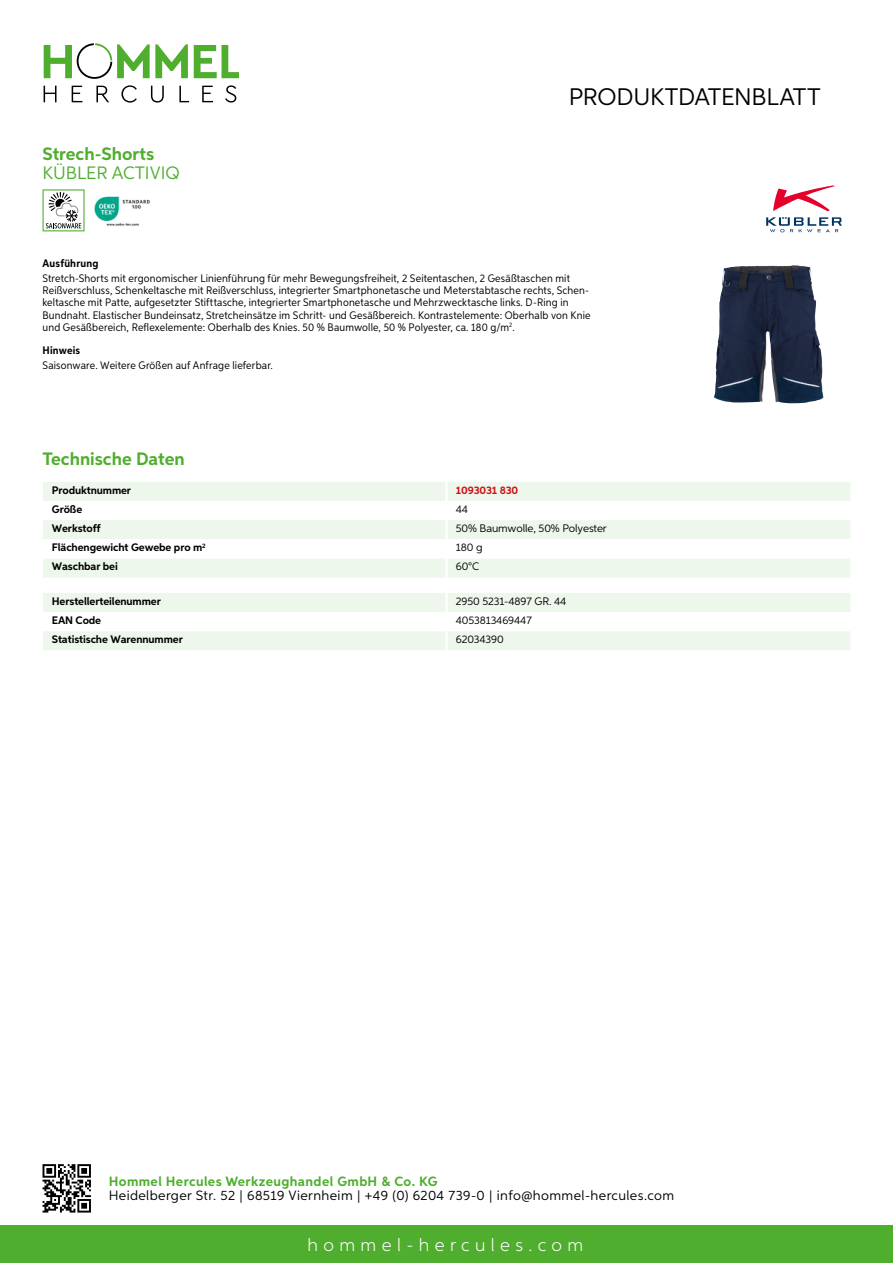
<style>
.page{position:relative;width:893px;height:1263px;background:#fff}
.page>*{position:absolute;margin:0;border:0;box-sizing:border-box;transform-origin:0 0}
.t1{font:24px "Aspira";letter-spacing:-.01em;color:#000}
.t2{font:700 18px "Aspira";color:#50ae2f}
.t3{font:300 18px "Aspira";letter-spacing:.3em;color:#fff}
.t4{font:18px "Aspira";color:#50ae2f}
.t5{font:13.5px "Aspira";letter-spacing:.03em;color:#000}
.t6{font:700 13.5px "Aspira";letter-spacing:.03em;color:#50ae2f}
.t7{font:10.95px/12px "Aspira Nar";letter-spacing:.015em;color:#000}
.t8{font:700 10.95px "Aspira";letter-spacing:-.01em;color:#000}
.t9{font:10.95px "Aspira";letter-spacing:-.01em;color:#000}
.t10{font:700 10.95px "Aspira Nar";letter-spacing:.02em;color:#000}
.t11{font:700 10.95px "Aspira";letter-spacing:-.01em;color:#cd1013}
</style>
<div class="page">
<div style="left:0;top:1226px;width:893px;height:37px;background:#50ae2f"></div>
<svg style="left:43px;top:1164px;width:48px;height:48px"></svg>
<svg style="left:194px;top:45px;width:45px;height:33px"></svg>
<svg style="left:44px;top:43px;width:144px;height:36px"></svg>
<svg style="left:44px;top:86px;width:13px;height:16px"></svg>
<svg style="left:72px;top:86px;width:10px;height:16px"></svg>
<svg style="left:96px;top:86px;width:13px;height:16px"></svg>
<svg style="left:121px;top:85px;width:16px;height:18px"></svg>
<svg style="left:151px;top:86px;width:13px;height:17px"></svg>
<svg style="left:179px;top:86px;width:10px;height:16px"></svg>
<svg style="left:202px;top:86px;width:11px;height:16px"></svg>
<svg style="left:225px;top:85px;width:11px;height:18px"></svg>
<div style="left:43px;top:482px;width:807px;height:95px;background:#eef7eb"></div>
<svg style="left:43px;top:501px;width:807px;height:57px"></svg>
<hr style="left:445px;top:482px;width:3px;height:19px;background:#fff">
<hr style="left:445px;top:501px;width:3px;height:19px;background:#fff">
<hr style="left:445px;top:520px;width:3px;height:19px;background:#fff">
<hr style="left:445px;top:539px;width:3px;height:19px;background:#fff">
<hr style="left:445px;top:558px;width:3px;height:19px;background:#fff">
<svg style="left:43px;top:593px;width:807px;height:57px"></svg>
<hr style="left:445px;top:631px;width:3px;height:19px;background:#fff">
<svg style="left:43px;top:189px;width:42px;height:42px"></svg>
<img style="left:94px;top:196px;width:56px;height:30px">
<img style="left:714px;top:266px;width:77px;height:136px">
<svg style="left:773px;top:185px;width:62px;height:26px"></svg>
<svg style="left:766px;top:217px;width:76px;height:15px"></svg>
<h2 class="t2" style="left:43px;top:142px;width:113px">Strech-Shorts</h2>
<h2 class="t4" style="left:43px;top:162px;width:35px">KÜBLER</h2>
<h2 class="t4" style="left:112px;top:162px;width:70px">ACTIVIQ</h2>
<h1 class="t1" style="left:569px;top:82px;width:253px">Produktdatenblatt</h1>
<p class="t10" style="left:43px;top:257px;width:58px">Ausführung</p>
<p class="t7" style="left:43px;top:273px;width:550px">Stretch-Shorts mit ergonomischer Linienführung für mehr Bewegungsfreiheit, 2 Seitentaschen, 2 Gesäßtaschen mit Reißverschluss, Schenkeltasche mit Reißverschluss, integrierter Smartphonetasche und Meterstabtasche rechts, Schen&shy;keltasche mit Patte, aufgesetzter Stifttasche, integrierter Smartphonetasche und Mehrzwecktasche links. D-Ring in Bundnaht. Elastischer Bundeinsatz, Stretcheinsätze im Schritt- und Gesäßbereich. Kontrastelemente: Oberhalb von Knie und Gesäßbereich, Reflexelemente: Oberhalb des Knies. 50 % Baumwolle, 50 % Polyester, ca. 180 g/m<sup>2</sup>.</p>
<p class="t10" style="left:43px;top:343px;width:39px">Hinweis</p>
<p class="t7" style="left:43px;top:359px;width:232px">Saisonware. Weitere Größen auf Anfrage lieferbar.</p>
<h2 class="t2" style="left:43px;top:448px;width:144px">Technische Daten</h2>
<p class="t8" style="left:52px;top:483px;width:81px">Produktnummer</p>
<p class="t11" style="left:456px;top:483px;width:64px">1093031 830</p>
<p class="t8" style="left:52px;top:502px;width:32px">Größe</p>
<p class="t9" style="left:456px;top:502px;width:14px">44</p>
<p class="t8" style="left:52px;top:521px;width:50px">Werkstoff</p>
<p class="t9" style="left:456px;top:522px;width:152px">50% Baumwolle, 50% Polyester</p>
<p class="t8" style="left:52px;top:541px;width:155px">Flächengewicht Gewebe pro m<sup>2</sup></p>
<p class="t9" style="left:456px;top:541px;width:28px">180 g</p>
<p class="t8" style="left:52px;top:560px;width:68px">Waschbar bei</p>
<p class="t9" style="left:456px;top:560px;width:25px">60°C</p>
<p class="t8" style="left:52px;top:594px;width:111px">Herstellerteilenummer</p>
<p class="t9" style="left:456px;top:594px;width:112px">2950 5231-4897 GR. 44</p>
<p class="t8" style="left:52px;top:613px;width:51px">EAN Code</p>
<p class="t9" style="left:456px;top:613px;width:77px">4053813469447</p>
<p class="t8" style="left:52px;top:633px;width:132px">Statistische Warennummer</p>
<p class="t9" style="left:456px;top:633px;width:49px">62034390</p>
<p class="t6" style="left:109px;top:1172px;width:330px">Hommel Hercules Werkzeughandel GmbH &amp; Co. KG</p>
<p class="t5" style="left:109px;top:1187px;width:567px">Heidelberger Str. 52 | 68519 Viernheim | +49 (0) 6204 739-0 | info@hommel-hercules.com</p>
<h2 class="t3" style="left:307px;top:1234px;width:277px">hommel-hercules.com</h2>
</div>
